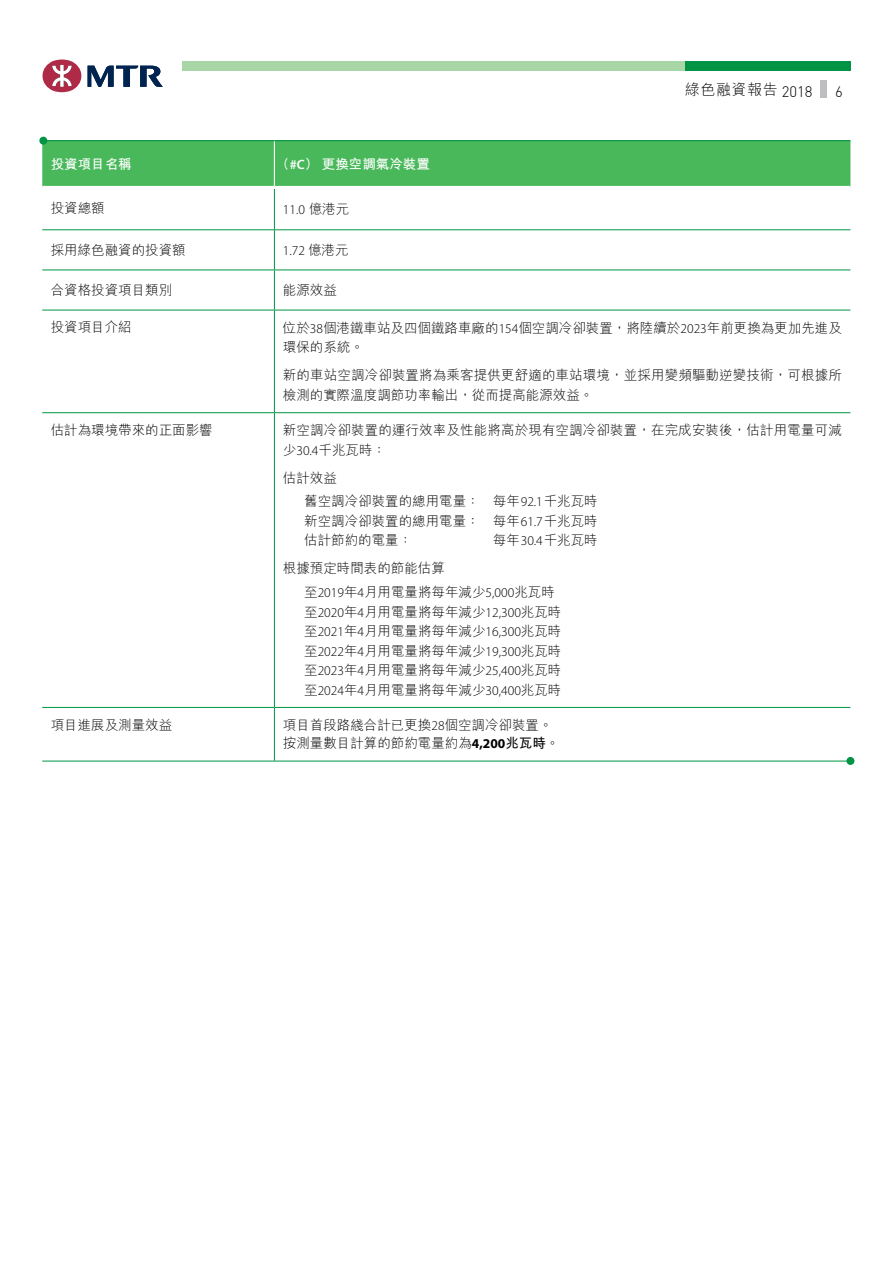
<style>
.page{position:relative;width:893px;height:1263px;background:#fff}
.page>*{position:absolute;margin:0;border:0;box-sizing:border-box;transform-origin:0 0}
.t1{font:300 15px "M Hei HK";letter-spacing:.035em;color:#000}
.t2{font:300 15px "DIN";color:#000}
.t3{font:300 13.5px/19.5px "M Hei HK";color:#000}
.t4{font:700 13.5px "M Hei HK";color:#fff}
.t5{font:300 13.5px "Myriad Pro";color:#000}
.s1{font-family:"DIN"}
.s2{font-family:"Myriad Pro";font-weight:600}
.s3{font-family:"M Hei HK"}
.s4{font-family:"Myriad Pro"}
.s5{font-family:"Myriad Pro";font-weight:700}
.s6{font-weight:700}
</style>
<div class="page">
<div style="left:42px;top:141px;width:808px;height:45px;background:#49b85b"></div>
<hr style="left:274px;top:141px;width:1px;height:45px;background:#fff">
<hr style="left:274px;top:189px;width:1px;height:40px;background:#009444">
<hr style="left:274px;top:230px;width:1px;height:40px;background:#009444">
<hr style="left:274px;top:270px;width:1px;height:40px;background:#009444">
<hr style="left:274px;top:310px;width:1px;height:102px;background:#009444">
<hr style="left:274px;top:413px;width:1px;height:294px;background:#009444">
<hr style="left:274px;top:708px;width:1px;height:53px;background:#009444">
<hr style="left:42px;top:229px;width:232px;height:1px;background:#009444">
<hr style="left:274px;top:229px;width:576px;height:1px;background:#009444">
<hr style="left:42px;top:270px;width:232px;height:1px;background:#009444">
<hr style="left:274px;top:270px;width:576px;height:1px;background:#009444">
<hr style="left:42px;top:310px;width:232px;height:1px;background:#009444">
<hr style="left:274px;top:310px;width:576px;height:1px;background:#009444">
<hr style="left:42px;top:412px;width:232px;height:1px;background:#009444">
<hr style="left:274px;top:412px;width:576px;height:1px;background:#009444">
<hr style="left:42px;top:707px;width:232px;height:1px;background:#009444">
<hr style="left:274px;top:707px;width:576px;height:1px;background:#009444">
<hr style="left:42px;top:761px;width:232px;height:1px;background:#009444">
<hr style="left:274px;top:761px;width:576px;height:1px;background:#009444">
<hr style="left:42px;top:140px;width:232px;height:1px;background:#009444">
<hr style="left:274px;top:140px;width:576px;height:1px;background:#009444">
<div style="left:846px;top:757px;width:8px;height:8px;background:#009444;border-radius:50%"></div>
<div style="left:39px;top:137px;width:8px;height:8px;background:#009444;border-radius:50%"></div>
<div style="left:820px;top:81px;width:7px;height:17px;background:#bcbec0"></div>
<svg style="left:43px;top:60px;width:38px;height:32px"></svg>
<svg style="left:88px;top:66px;width:75px;height:21px"></svg>
<div style="left:182px;top:61px;width:668px;height:10px;background:#a8d6a7"></div>
<div style="left:685px;top:61px;width:165px;height:10px;background:#009444"></div>
<p class="t1" style="left:685px;top:82px;width:129px">綠色融資報告 <span class="s1">2018</span></p>
<p class="t2" style="left:835px;top:82px;width:9px">6</p>
<p class="t4" style="left:51px;top:154px;width:82px">投資項目名稱</p>
<p class="t4" style="left:283px;top:154px;width:149px">(<span class="s2">#C</span>） 更換空調氣冷裝置</p>
<p class="t3" style="left:51px;top:199px;width:55px">投資總額</p>
<p class="t5" style="left:283px;top:202px;width:68px">11.0 <span class="s3">億港元</span></p>
<p class="t3" style="left:51px;top:240px;width:136px">採用綠色融資的投資額</p>
<p class="t5" style="left:283px;top:243px;width:67px">1.72 <span class="s3">億港元</span></p>
<p class="t3" style="left:51px;top:280px;width:123px">合資格投資項目類別</p>
<p class="t3" style="left:283px;top:280px;width:55px">能源效益</p>
<p class="t3" style="left:51px;top:318px;width:82px">投資項目介紹</p>
<p class="t3" style="left:283px;top:318px;width:560px">位於<span class="s4">38</span>個港鐵車站及四個鐵路車廠的<span class="s4">154</span>個空調冷卻裝置，將陸續於<span class="s4">2023</span>年前更換為更加先進及環保的系統。</p>
<p class="t3" style="left:283px;top:366px;width:560px">新的車站空調冷卻裝置將為乘客提供更舒適的車站環境，並採用變頻驅動逆變技術，可根據所檢測的實際溫度調節功率輸出，從而提高能源效益。</p>
<p class="t3" style="left:51px;top:420px;width:163px">估計為環境帶來的正面影響</p>
<p class="t3" style="left:283px;top:420px;width:560px">新空調冷卻裝置的運行效率及性能將高於現有空調冷卻裝置，在完成安裝後，估計用電量可減少<span class="s4">30.4</span>千兆瓦時：</p>
<p class="t3" style="left:283px;top:468px;width:55px">估計效益</p>
<p class="t3" style="left:304px;top:491px;width:295px">舊空調冷卻裝置的總用電量： 每年<span class="s4">92.1</span>千兆瓦時</p>
<p class="t3" style="left:304px;top:511px;width:295px">新空調冷卻裝置的總用電量： 每年<span class="s4">61.7</span>千兆瓦時</p>
<p class="t3" style="left:304px;top:530px;width:109px">估計節約的電量：</p>
<p class="t3" style="left:493px;top:530px;width:106px">每年<span class="s4">30.4</span>千兆瓦時</p>
<p class="t3" style="left:283px;top:558px;width:163px">根據預定時間表的節能估算</p>
<p class="t3" style="left:304px;top:582px;width:252px">至<span class="s4">2019</span>年<span class="s4">4</span>月用電量將每年減少<span class="s4">5,000</span>兆瓦時</p>
<p class="t3" style="left:304px;top:602px;width:259px">至<span class="s4">2020</span>年<span class="s4">4</span>月用電量將每年減少<span class="s4">12,300</span>兆瓦時</p>
<p class="t3" style="left:304px;top:621px;width:259px">至<span class="s4">2021</span>年<span class="s4">4</span>月用電量將每年減少<span class="s4">16,300</span>兆瓦時</p>
<p class="t3" style="left:304px;top:641px;width:259px">至<span class="s4">2022</span>年<span class="s4">4</span>月用電量將每年減少<span class="s4">19,300</span>兆瓦時</p>
<p class="t3" style="left:304px;top:660px;width:259px">至<span class="s4">2023</span>年<span class="s4">4</span>月用電量將每年減少<span class="s4">25,400</span>兆瓦時</p>
<p class="t3" style="left:304px;top:680px;width:259px">至<span class="s4">2024</span>年<span class="s4">4</span>月用電量將每年減少<span class="s4">30,400</span>兆瓦時</p>
<p class="t3" style="left:51px;top:715px;width:123px">項目進展及測量效益</p>
<p class="t3" style="left:283px;top:715px;width:271px">項目首段路綫合計已更換<span class="s4">28</span>個空調冷卻裝置。</p>
<p class="t3" style="left:283px;top:733px;width:278px">按測量數目計算的節約電量約為<span class="s5">4,200</span><span class="s6">兆瓦時</span>。</p>
</div>
